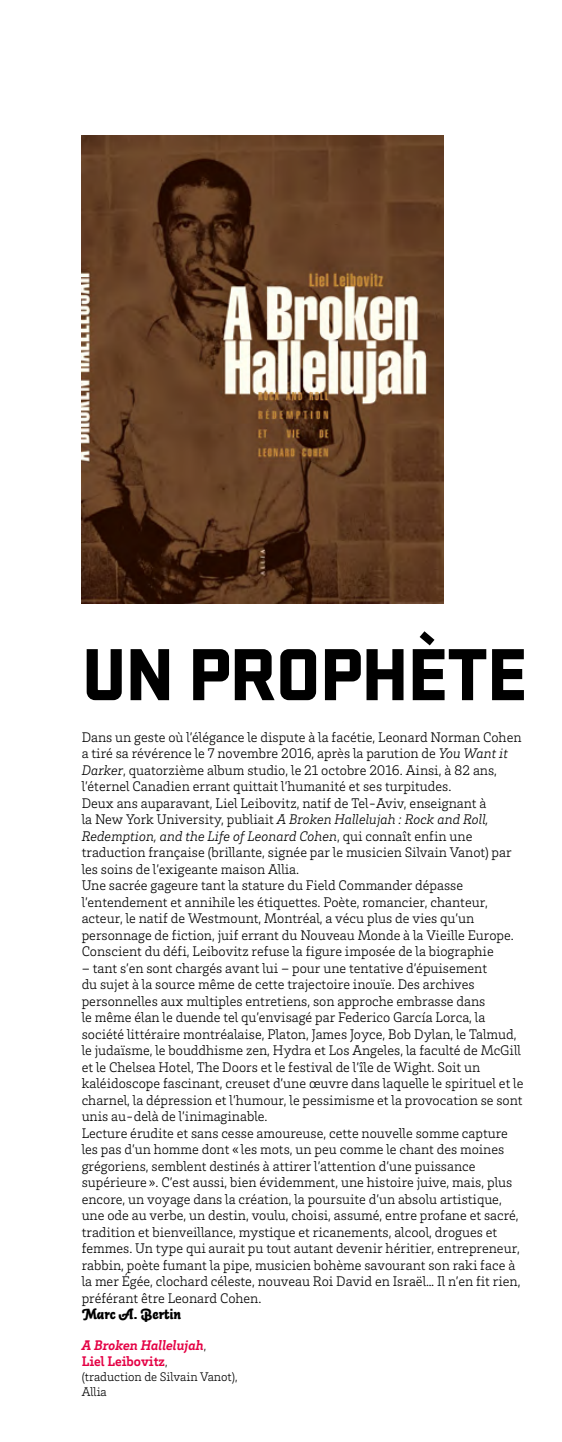
<style>
.page{position:relative;width:562px;height:1442px;background:#fff}
.page>*{position:absolute;margin:0;border:0;box-sizing:border-box;transform-origin:0 0}
.t1{font:900 76.65px "Stratum 1";letter-spacing:-.02em;color:#000}
.Infos_fin_de_texte{font:300 14.25px/16.5px "Brix Slab";color:#000}
.Infos_fin_de_texte-2{font:italic 700 14.25px "Brix Slab";color:#e40044}
.Infos_fin_de_texte-3{font:700 14.25px "Brix Slab";color:#e40044}
.Infos_fin_de_texte-4{font:italic 900 14.25px "Auto 3";letter-spacing:-.005em;color:#000}
.Infos_fin_de_texte-5{font:300 12.75px "Brix Slab";color:#000}
.s1{font-style:italic}
.s2{font-weight:300;font-style:normal;font-size:12.75px;color:#000}
.s3{font-weight:300;font-size:12.75px;color:#000}
</style>
<div class="page">
<img style="left:82px;top:135px;width:361px;height:468px">
<p class="t1" style="left:82px;top:618px;width:447px">UN PROPHÈTE</p>
<p class="Infos_fin_de_texte" style="left:82px;top:728px;width:441px">Dans un geste où l’élégance le dispute à la facétie, Leonard Norman Cohen a tiré sa révérence le 7 novembre 2016, après la parution de <span class="s1">You Want it Darker</span>, quatorzième album studio, le 21 octobre 2016. Ainsi, à 82 ans, l’éternel Canadien errant quittait l’humanité et ses turpitudes.</p>
<p class="Infos_fin_de_texte" style="left:82px;top:794px;width:431px">Deux ans auparavant, Liel Leibovitz, natif de Tel-Aviv, enseignant à<br>la New York University, publiait <span class="s1">A Broken Hallelujah : Rock and Roll, Redemption, and the Life of Leonard Cohen</span>, qui connaît enfin une traduction française (brillante, signée par le musicien Silvain Vanot) par les soins de l’exigeante maison Allia.</p>
<p class="Infos_fin_de_texte" style="left:82px;top:876px;width:433px">Une sacrée gageure tant la stature du Field Commander dépasse l’entendement et annihile les étiquettes. Poète, romancier, chanteur, acteur, le natif de Westmount, Montréal, a vécu plus de vies qu’un personnage de fiction, juif errant du Nouveau Monde à la Vieille Europe.</p>
<p class="Infos_fin_de_texte" style="left:82px;top:942px;width:413px">Conscient du défi, Leibovitz refuse la figure imposée de la biographie</p>
<p class="Infos_fin_de_texte" style="left:82px;top:959px;width:443px">– tant s’en sont chargés avant lui – pour une tentative d’épuisement<br>du sujet à la source même de cette trajectoire inouïe. Des archives personnelles aux multiples entretiens, son approche embrasse dans<br>le même élan le duende tel qu’envisagé par Federico García Lorca, la société littéraire montréalaise, Platon, James Joyce, Bob Dylan, le Talmud, le judaïsme, le bouddhisme zen, Hydra et Los Angeles, la faculté de McGill et le Chelsea Hotel, The Doors et le festival de l’île de Wight. Soit un kaléidoscope fascinant, creuset d’une œuvre dans laquelle le spirituel et le charnel, la dépression et l’humour, le pessimisme et la provocation se sont unis au-delà de l’inimaginable.</p>
<p class="Infos_fin_de_texte" style="left:82px;top:1124px;width:440px">Lecture érudite et sans cesse amoureuse, cette nouvelle somme capture les pas d’un homme dont « les mots, un peu comme le chant des moines grégoriens, semblent destinés à attirer l’attention d’une puissance supérieure ». C’est aussi, bien évidemment, une histoire juive, mais, plus encore, un voyage dans la création, la poursuite d’un absolu artistique, une ode au verbe, un destin, voulu, choisi, assumé, entre profane et sacré, tradition et bienveillance, mystique et ricanements, alcool, drogues et femmes. Un type qui aurait pu tout autant devenir héritier, entrepreneur, rabbin, poète fumant la pipe, musicien bohème savourant son raki face à la mer Égée, clochard céleste, nouveau Roi David en Israël… Il n’en fit rien, préférant être Leonard Cohen.</p>
<p class="Infos_fin_de_texte-4" style="left:82px;top:1305px;width:101px">Marc A. Bertin</p>
<p class="Infos_fin_de_texte-2" style="left:82px;top:1335px;width:126px">A Broken Hallelujah<span class="s2">,</span></p>
<p class="Infos_fin_de_texte-3" style="left:82px;top:1351px;width:87px">Liel Leibovitz<span class="s3">,</span></p>
<p class="Infos_fin_de_texte-5" style="left:82px;top:1368px;width:157px">(traduction de Silvain Vanot),</p>
<p class="Infos_fin_de_texte-5" style="left:82px;top:1383px;width:27px">Allia</p>
</div>
